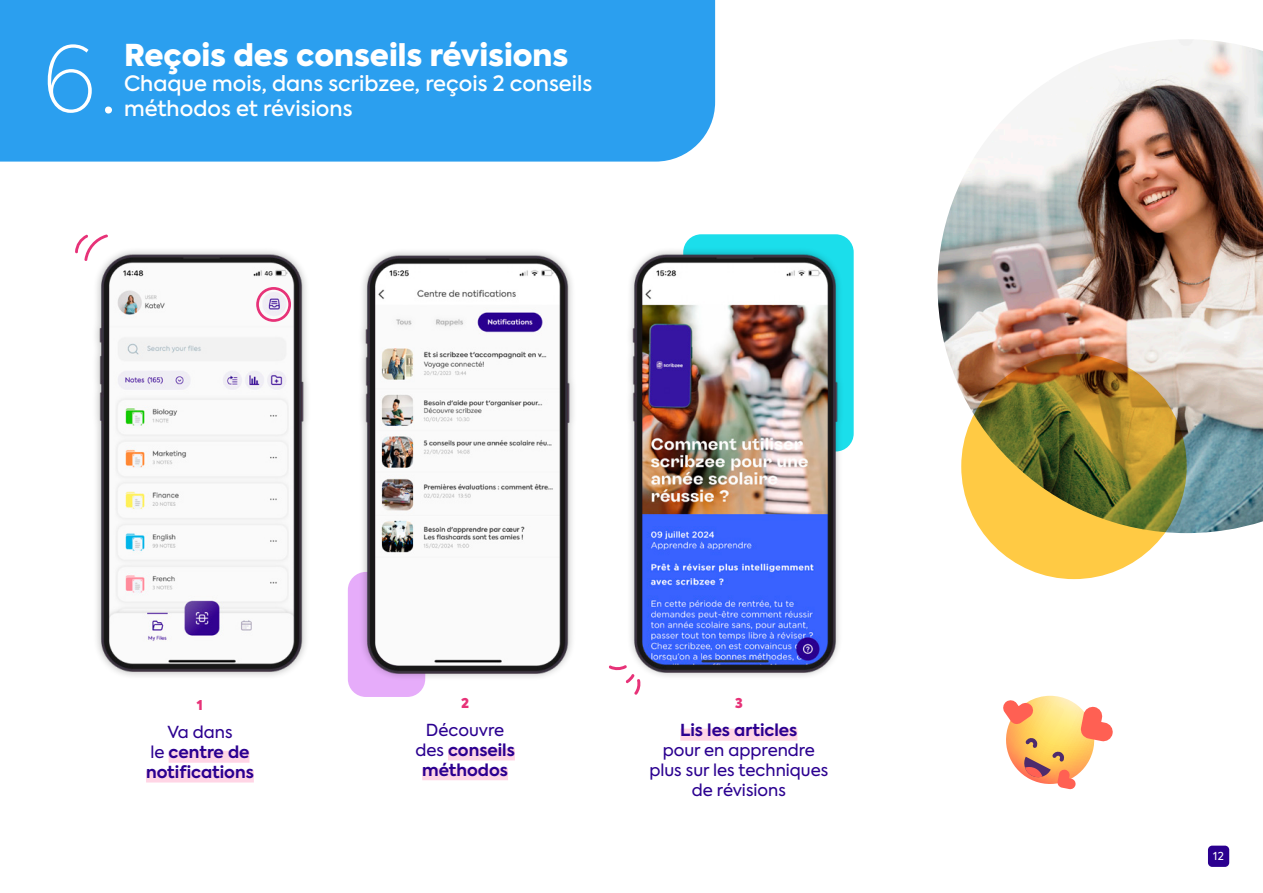
<style>
.page{position:relative;width:1263px;height:893px;background:#fff}
.page>*{position:absolute;margin:0;border:0;box-sizing:border-box;transform-origin:0 0}
.t1{font:100 90px "Axiforma";color:#fff}
.t2{font:900 30px "Axiforma";color:#fff}
.t3{font:500 21px/25.2px "Axiforma";color:#fff}
.t4{font:700 16.5px/19.8px "Axiforma";color:#2b0090;text-align:center}
.t5{font:16.5px/19.8px "Axiforma";color:#2b0090;text-align:center}
.t6{font:900 13.5px "Axiforma";color:#e73278}
.t7{font:10.95px "Axiforma";color:#fff}
.s1{font-weight:400}
</style>
<div class="page">
<div style="left:1208px;top:846px;width:21px;height:21px;background:#2b008f;border-radius:4px"></div>
<div style="left:348px;top:572px;width:77px;height:125px;background:#e6acfa;border-radius:18px"></div>
<div style="left:0;top:0;width:715px;height:162px;background:#2b9fef"></div>
<img style="left:95px;top:250px;width:213px;height:426px">
<img style="left:349px;top:251px;width:225px;height:440px">
<img style="left:629px;top:236px;width:225px;height:440px">
<div style="left:169px;top:751px;width:80px;height:12px;background:#ffd5e5"></div>
<div style="left:146px;top:770px;width:108px;height:12px;background:#ffd5e5"></div>
<div style="left:448px;top:748px;width:67px;height:12px;background:#ffd5e5"></div>
<div style="left:422px;top:768px;width:86px;height:12px;background:#ffd5e5"></div>
<div style="left:680px;top:729px;width:117px;height:12px;background:#ffd5e5"></div>
<div style="left:256px;top:287px;width:35px;height:35px;border:3px solid #e73278;border-radius:50%"></div>
<svg style="left:609px;top:664px;width:32px;height:31px"></svg>
<svg style="left:75px;top:234px;width:34px;height:28px"></svg>
<svg style="left:1003px;top:695px;width:110px;height:95px"></svg>
<img style="left:937px;top:39px;width:326px;height:494px">
<svg style="left:961px;top:354px;width:226px;height:225px;background:#ae9232"></svg>
<h1 class="t1" style="left:43px;top:22px;width:77px">6.</h1>
<h2 class="t2" style="left:124px;top:34px;width:446px">Reçois des conseils révisions</h2>
<p class="t3" style="left:124px;top:71px;width:470px">Chaque mois, dans scribzee, reçois 2 conseils méthodos et révisions</p>
<p class="t6" style="left:197px;top:696px;width:7px">1</p>
<p class="t4" style="left:146px;top:723px;width:109px"><span class="s1">Va dans<br>le</span> centre de notifications</p>
<p class="t6" style="left:461px;top:693px;width:10px">2</p>
<p class="t4" style="left:415px;top:720px;width:101px"><span class="s1">Découvre des</span> conseils méthodos</p>
<p class="t6" style="left:735px;top:693px;width:9px">3</p>
<p class="t4" style="left:680px;top:720px;width:119px">Lis les articles</p>
<p class="t5" style="left:649px;top:740px;width:180px">pour en apprendre plus sur les techniques de révisions</p>
<p class="t7" style="left:1213px;top:849px;width:12px">12</p>
</div>
